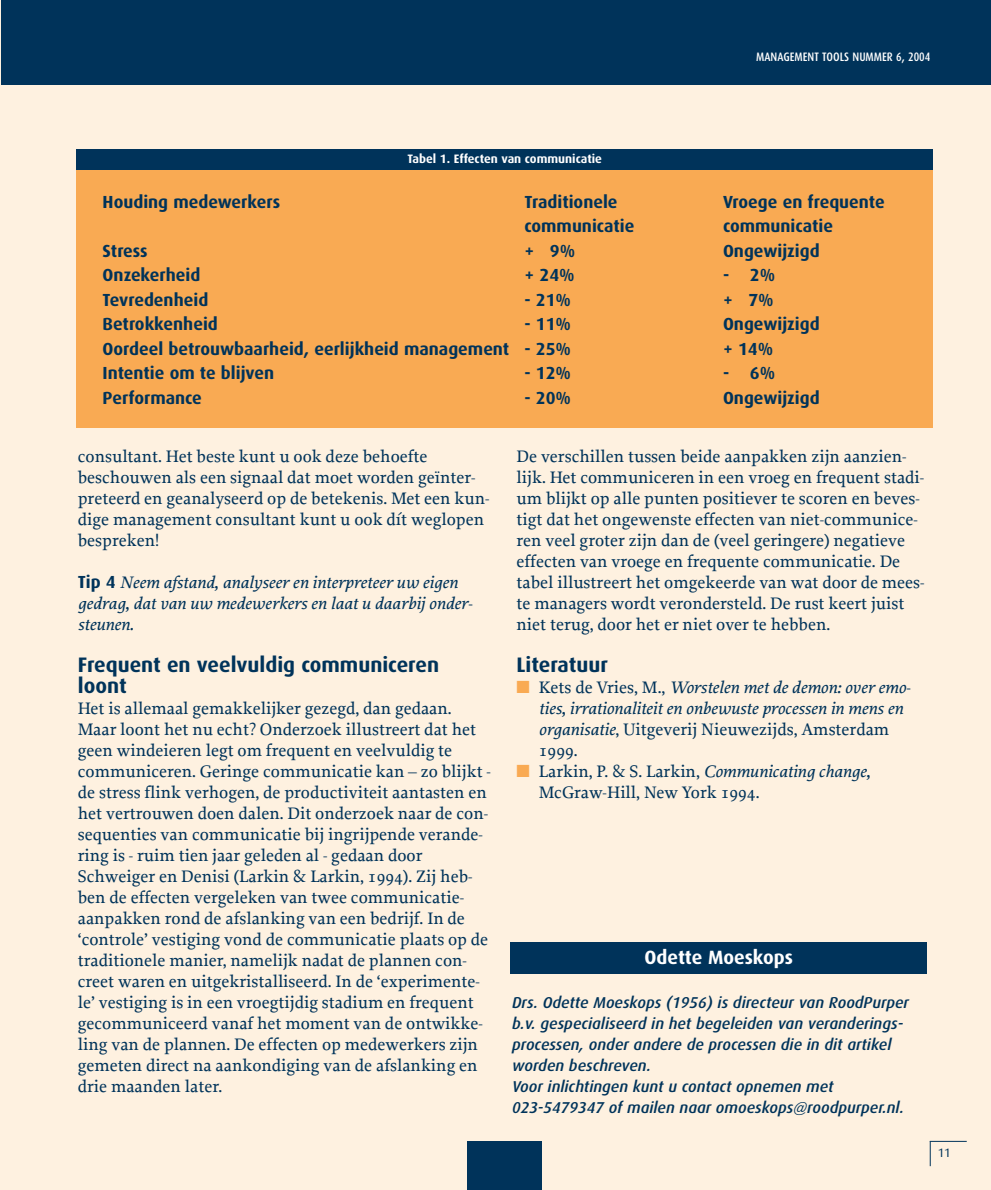
<style>
.page{position:relative;width:991px;height:1190px;background:#fff}
.page>*{position:absolute;margin:0;border:0;box-sizing:border-box;transform-origin:0 0}
.t1{font:700 21px/21px "Dax";color:#00335a}
.t2{font:700 19.25px "Dax";color:#fff}
.t3{font:500 17.5px/21px "Proforma";color:#00335a}
.t4{font:700 17.5px "Dax";color:#00335a}
.t5{font:italic 500 17.5px/21px "Proforma";color:#00335a}
.t6{font:italic 500 15.75px/21px "Dax";color:#00335a}
.t7{font:700 12.25px "Dax";color:#fff}
.t8{font:500 12.25px "Dax Condensed";color:#fff}
.t9{font:12.25px "Dax";color:#00335a}
.s1{font-family:"Dax";font-weight:700;font-style:normal}
.s2{color:#f9aa53}
.s3{font-style:normal}
.s4{font-style:italic}
</style>
<div class="page">
<div style="left:0;top:0;width:990px;height:1190px;background:#fef1e0"></div>
<div style="left:2px;top:0;width:988px;height:84px;background:#00335a"></div>
<div style="left:467px;top:1141px;width:74px;height:49px;background:#00335a"></div>
<hr style="left:929px;top:1141px;width:37px;height:1px;background:#00335a">
<svg style="left:929px;top:1141px;width:1px;height:25px"></svg>
<div style="left:76px;top:169px;width:856px;height:259px;background:#f9aa53"></div>
<div style="left:77px;top:149px;width:855px;height:21px;background:#00335a"></div>
<div style="left:510px;top:943px;width:417px;height:31px;background:#00335a"></div>
<p class="t8" style="left:756px;top:51px;width:176px">MANAGEMENT TOOLS NUMMER 6, 2004</p>
<p class="t7" style="left:407px;top:153px;width:196px">Tabel 1. Effecten van communicatie</p>
<p class="t4" style="left:103px;top:194px;width:179px">Houding medewerkers</p>
<p class="t4" style="left:524px;top:194px;width:95px">Traditionele</p>
<p class="t4" style="left:723px;top:194px;width:163px">Vroege en frequente</p>
<p class="t4" style="left:524px;top:219px;width:111px">communicatie</p>
<p class="t4" style="left:723px;top:219px;width:111px">communicatie</p>
<p class="t4" style="left:103px;top:243px;width:47px">Stress</p>
<p class="t4" style="left:524px;top:243px;width:52px">+ 9%</p>
<p class="t4" style="left:723px;top:243px;width:98px">Ongewijzigd</p>
<p class="t4" style="left:103px;top:268px;width:99px">Onzekerheid</p>
<p class="t4" style="left:524px;top:268px;width:52px">+ 24%</p>
<p class="t4" style="left:723px;top:268px;width:54px">- 2%</p>
<p class="t4" style="left:103px;top:292px;width:107px">Tevredenheid</p>
<p class="t4" style="left:524px;top:292px;width:48px">- 21%</p>
<p class="t4" style="left:723px;top:292px;width:52px">+ 7%</p>
<p class="t4" style="left:103px;top:317px;width:117px">Betrokkenheid</p>
<p class="t4" style="left:524px;top:317px;width:48px">- 11%</p>
<p class="t4" style="left:723px;top:317px;width:98px">Ongewijzigd</p>
<p class="t4" style="left:103px;top:341px;width:470px">Oordeel betrouwbaarheid, eerlijkheid management - 25%</p>
<p class="t4" style="left:723px;top:341px;width:52px">+ 14%</p>
<p class="t4" style="left:103px;top:366px;width:173px">Intentie om te blijven</p>
<p class="t4" style="left:524px;top:366px;width:48px">- 12%</p>
<p class="t4" style="left:723px;top:366px;width:54px">- 6%</p>
<p class="t4" style="left:103px;top:390px;width:101px">Performance</p>
<p class="t4" style="left:524px;top:390px;width:48px">- 20%</p>
<p class="t4" style="left:723px;top:390px;width:98px">Ongewijzigd</p>
<p class="t3" style="left:78px;top:448px;width:413px">consultant. Het beste kunt u ook deze behoefte beschouwen als een signaal dat moet worden geïnter&shy;preteerd en geanalyseerd op de betekenis. Met een kun&shy;dige management consultant kunt u ook dít weglopen bespreken!</p>
<p class="t5" style="left:78px;top:573px;width:396px"><span class="s1">Tip 4</span> Neem afstand, analyseer en interpreteer uw eigen gedrag, dat van uw medewerkers en laat u daarbij onder&shy;steunen.</p>
<p class="t1" style="left:78px;top:656px;width:363px">Frequent en veelvuldig communiceren loont</p>
<p class="t3" style="left:78px;top:700px;width:414px">Het is allemaal gemakkelijker gezegd, dan gedaan.<br>Maar loont het nu echt? Onderzoek illustreert dat het geen windeieren legt om frequent en veelvuldig te communiceren. Geringe communicatie kan – zo blijkt - de stress flink verhogen, de productiviteit aantasten en het vertrouwen doen dalen. Dit onderzoek naar de con&shy;sequenties van communicatie bij ingrijpende verande&shy;ring is - ruim tien jaar geleden al - gedaan door Schweiger en Denisi (Larkin &amp; Larkin, 1994). Zij heb&shy;ben de effecten vergeleken van twee communicatie&shy;aanpakken rond de afslanking van een bedrijf. In de ‘controle’ vestiging vond de communicatie plaats op de traditionele manier, namelijk nadat de plannen con&shy;creet waren en uitgekristalliseerd. In de ‘experimente&shy;le’ vestiging is in een vroegtijdig stadium en frequent gecommuniceerd vanaf het moment van de ontwikke&shy;ling van de plannen. De effecten op medewerkers zijn gemeten direct na aankondiging van de afslanking en drie maanden later.</p>
<p class="t3" style="left:516px;top:448px;width:409px">De verschillen tussen beide aanpakken zijn aanzien&shy;lijk. Het communiceren in een vroeg en frequent stadi&shy;um blijkt op alle punten positiever te scoren en beves&shy;tigt dat het ongewenste effecten van niet-communice&shy;ren veel groter zijn dan de (veel geringere) negatieve effecten van vroege en frequente communicatie. De tabel illustreert het omgekeerde van wat door de mees&shy;te managers wordt verondersteld. De rust keert juist niet terug, door het er niet over te hebben.</p>
<p class="t1" style="left:516px;top:656px;width:93px">Literatuur</p>
<p class="t5" style="left:539px;top:678px;width:373px;text-indent:-22px"><span class="s2">■</span> <span class="s3">Kets de Vries, M.,</span> Worstelen met de demon: over emo&shy;ties, irrationaliteit en onbewuste processen in mens en organisatie<span class="s3">, Uitgeverij Nieuwezijds, Amsterdam 1999.</span></p>
<p class="t3" style="left:539px;top:763px;width:333px;text-indent:-22px"><span class="s2">■</span> Larkin, P. &amp; S. Larkin, <span class="s4">Communicating change,<br></span>McGraw-Hill, New York 1994.</p>
<p class="t2" style="left:644px;top:949px;width:150px">Odette Moeskops</p>
<p class="t6" style="left:512px;top:993px;width:398px">Drs. Odette Moeskops (1956) is directeur van RoodPurper b.v. gespecialiseerd in het begeleiden van veranderings&shy;processen, onder andere de processen die in dit artikel worden beschreven.<br>Voor inlichtingen kunt u contact opnemen met 023-5479347 of mailen naar omoeskops@roodpurper.nl.</p>
<p class="t9" style="left:937px;top:1148px;width:14px">11</p>
</div>
